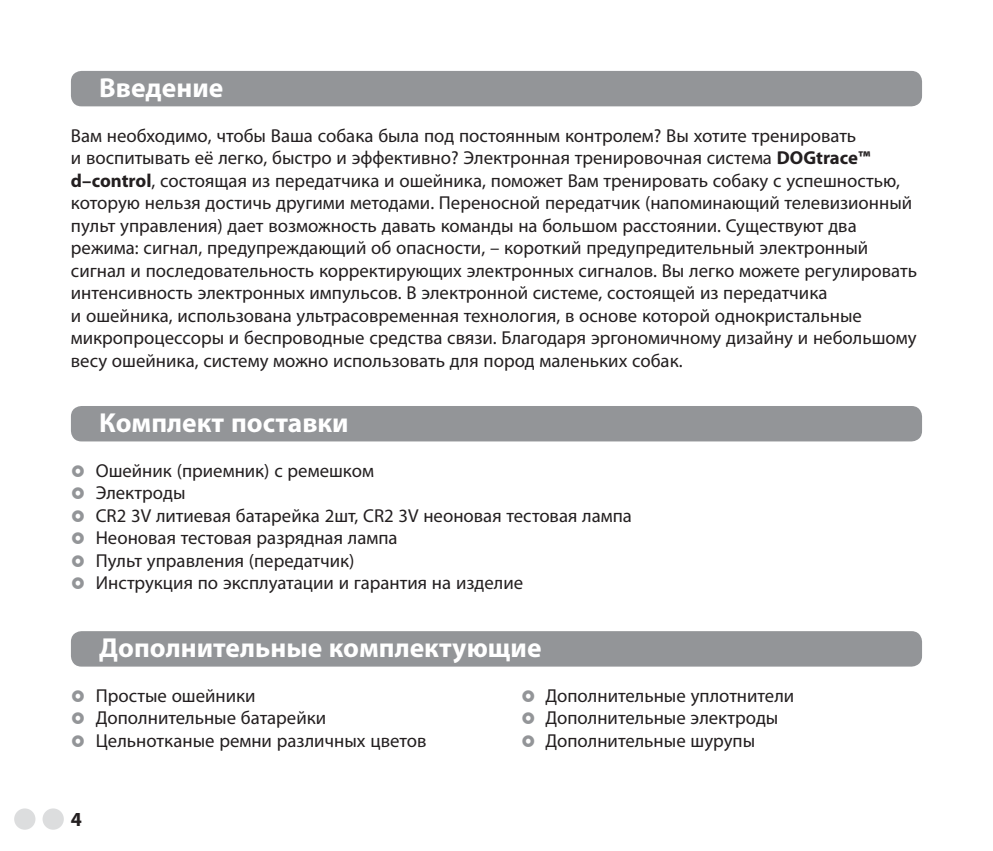
<style>
.page{position:relative;width:993px;height:851px;background:#fff}
.page>*{position:absolute;margin:0;border:0;box-sizing:border-box;transform-origin:0 0}
.t1{font:700 27.5px "Myriad Pro";color:#fff}
.t2{font:700 20px "Myriad Pro";color:#231f20}
.t3{font:18.75px/22.5px "Myriad Pro";color:#231f20}
.s1{font-weight:700}
</style>
<div class="page">
<div style="left:71px;top:71px;width:850px;height:35px;background:#939598;border-radius:11px"></div>
<div style="left:71px;top:406px;width:850px;height:35px;background:#939598;border-radius:11px"></div>
<div style="left:71px;top:631px;width:850px;height:35px;background:#939598;border-radius:11px"></div>
<div style="left:14px;top:808px;width:21px;height:21px;background:#dcddde;border-radius:50%"></div>
<div style="left:43px;top:808px;width:21px;height:21px;background:#dcddde;border-radius:50%"></div>
<h1 class="t1" style="left:99px;top:78px;width:125px">Введение</h1>
<p class="t3" style="left:71px;top:126px;width:847px">Вам необходимо, чтобы Ваша собака была под постоянным контролем? Вы хотите тренировать<br>и воспитывать её легко, быстро и эффективно? Электронная тренировочная система <span class="s1">DOGtrace™ d–control</span>, состоящая из передатчика и ошейника, поможет Вам тренировать собаку с успешностью, которую нельзя достичь другими методами. Переносной передатчик (напоминающий телевизионный пульт управления) дает возможность давать команды на большом расстоянии. Существуют два режима: сигнал, предупреждающий об опасности, – короткий предупредительный электронный сигнал и последовательность корректирующих электронных сигналов. Вы легко можете регулировать интенсивность электронных импульсов. В электронной системе, состоящей из передатчика<br>и ошейника, использована ультрасовременная технология, в основе которой однокристальные микропроцессоры и беспроводные средства связи. Благодаря эргономичному дизайну и небольшому весу ошейника, систему можно использовать для пород маленьких собак.</p>
<h1 class="t1" style="left:99px;top:412px;width:251px">Комплект поставки</h1>
<p class="t3" style="left:96px;top:461px;width:537px">Ошейник (приемник) с ремешком<br>Электроды<br>CR2 3V литиевая батарейка 2шт, CR2 3V неоновая тестовая лампа Неоновая тестовая разрядная лампа<br>Пульт управления (передатчик)<br>Инструкция по эксплуатации и гарантия на изделие</p>
<h1 class="t1" style="left:99px;top:637px;width:443px">Дополнительные комплектующие</h1>
<p class="t3" style="left:96px;top:686px;width:161px">Простые ошейники</p>
<p class="t3" style="left:545px;top:686px;width:250px">Дополнительные уплотнители</p>
<p class="t3" style="left:96px;top:708px;width:232px">Дополнительные батарейки</p>
<p class="t3" style="left:545px;top:708px;width:234px">Дополнительные электроды</p>
<p class="t3" style="left:96px;top:731px;width:332px">Цельнотканые ремни различных цветов</p>
<p class="t3" style="left:545px;top:731px;width:211px">Дополнительные шурупы</p>
<p class="t2" style="left:71px;top:811px;width:13px">4</p>
</div>
